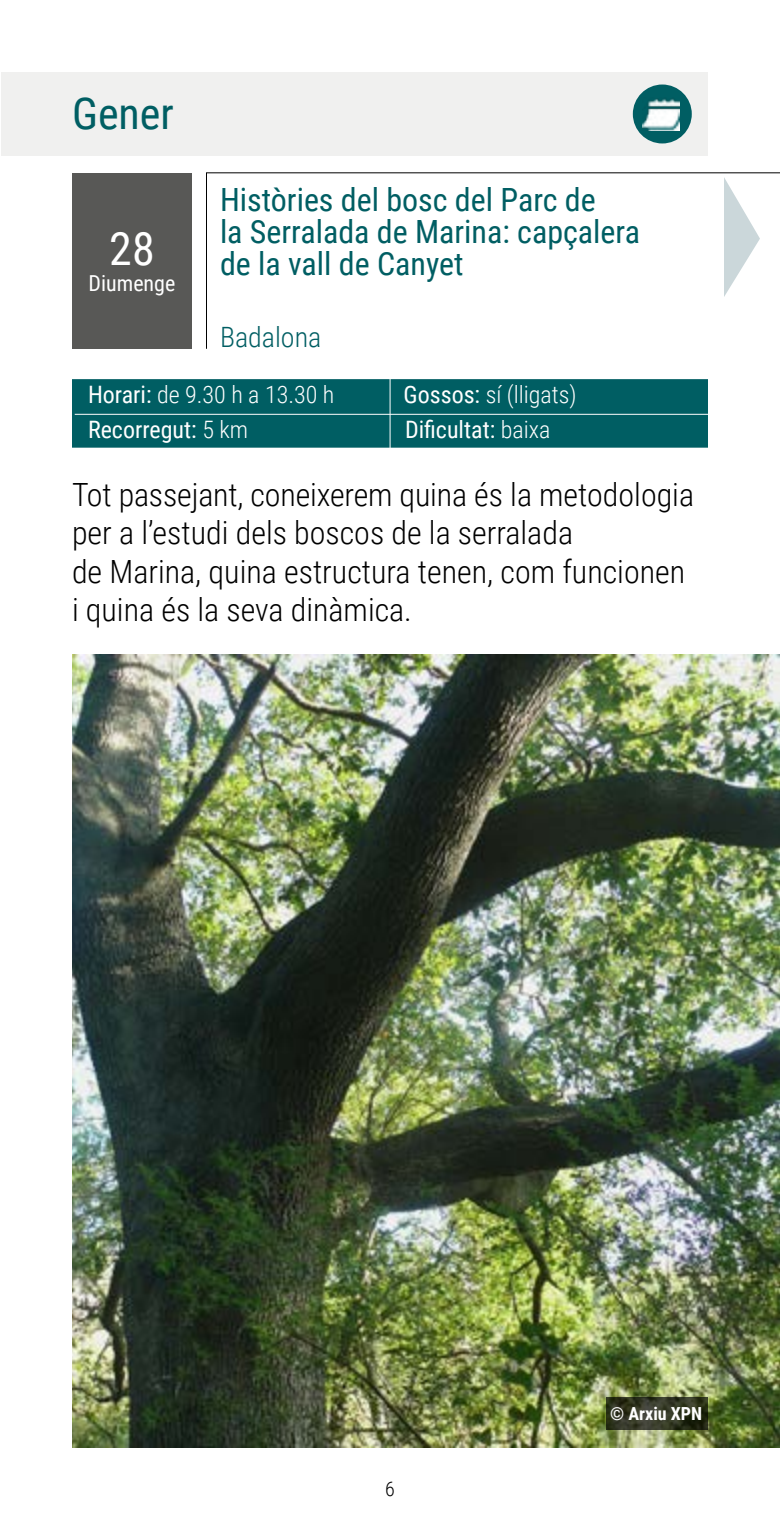
<style>
.page{position:relative;width:780px;height:1520px;background:#fff}
.page>*{position:absolute;margin:0;border:0;box-sizing:border-box;transform-origin:0 0}
.t1{font:46px "Roboto Condensed";color:#fff}
.t2{font:44px "Roboto Condensed";color:#005e63}
.t3{font:300 32px/38.4px "Roboto Condensed";color:#000}
.t4{font:32px/32px "Roboto Condensed";color:#005e63}
.t5{font:300 28px "Roboto Condensed";color:#005e63}
.t6{font:300 24px "Roboto Condensed";color:#fff}
.t7{font:24px "Roboto Condensed";color:#fff}
.t8{font:22px "Roboto Condensed";color:#fff}
.t9{font:300 20px "Roboto Condensed";color:#000}
.t10{font:700 18px "Roboto Condensed";color:#fff}
.s1{font-weight:400}
.s2{font-weight:300}
</style>
<div class="page">
<div style="left:1px;top:72px;width:707px;height:84px;background:#f0f0ef"></div>
<div style="left:72px;top:173px;width:120px;height:176px;background:#585856"></div>
<svg style="left:206px;top:172px;width:574px;height:177px"></svg>
<img style="left:72px;top:655px;width:708px;height:793px">
<svg style="left:724px;top:177px;width:36px;height:120px"></svg>
<div style="left:633px;top:85px;width:59px;height:58px;background:#005e63;border-radius:50%"></div>
<img style="left:642px;top:99px;width:37px;height:32px">
<div style="left:70px;top:377px;width:640px;height:73px;background:#005e63;border:2px solid #fff"></div>
<hr style="left:390px;top:377px;width:1px;height:72px;background:#fff">
<hr style="left:75px;top:414px;width:636px;height:1px;background:#fff">
<svg style="left:606px;top:1398px;width:102px;height:32px"></svg>
<h2 class="t2" style="left:72px;top:83px;width:103px">Gener</h2>
<h1 class="t1" style="left:109px;top:216px;width:47px">28</h1>
<p class="t8" style="left:89px;top:268px;width:88px">Diumenge</p>
<p class="t4" style="left:220px;top:183px;width:422px">Històries del bosc del Parc de<br>la Serralada de Marina: capçalera de la vall de Canyet</p>
<p class="t5" style="left:220px;top:318px;width:103px">Badalona</p>
<p class="t6" style="left:88px;top:377px;width:248px"><span class="s1">Horari:</span> de 9.30 h a 13.30 h</p>
<p class="t6" style="left:404px;top:377px;width:175px"><span class="s1">Gossos:</span> sí (lligats)</p>
<p class="t7" style="left:88px;top:413px;width:162px">Recorregut: <span class="s2">5 km</span></p>
<p class="t7" style="left:405px;top:413px;width:147px">Dificultat: <span class="s2">baixa</span></p>
<p class="t3" style="left:72px;top:474px;width:624px">Tot passejant, coneixerem quina és la metodologia per a l’estudi dels boscos de la serralada<br>de Marina, quina estructura tenen, com funcionen i quina és la seva dinàmica.</p>
<p class="t9" style="left:385px;top:1474px;width:11px">6</p>
<p class="t10" style="left:610px;top:1401px;width:94px"><span class="s1">©</span> Arxiu XPN</p>
</div>
